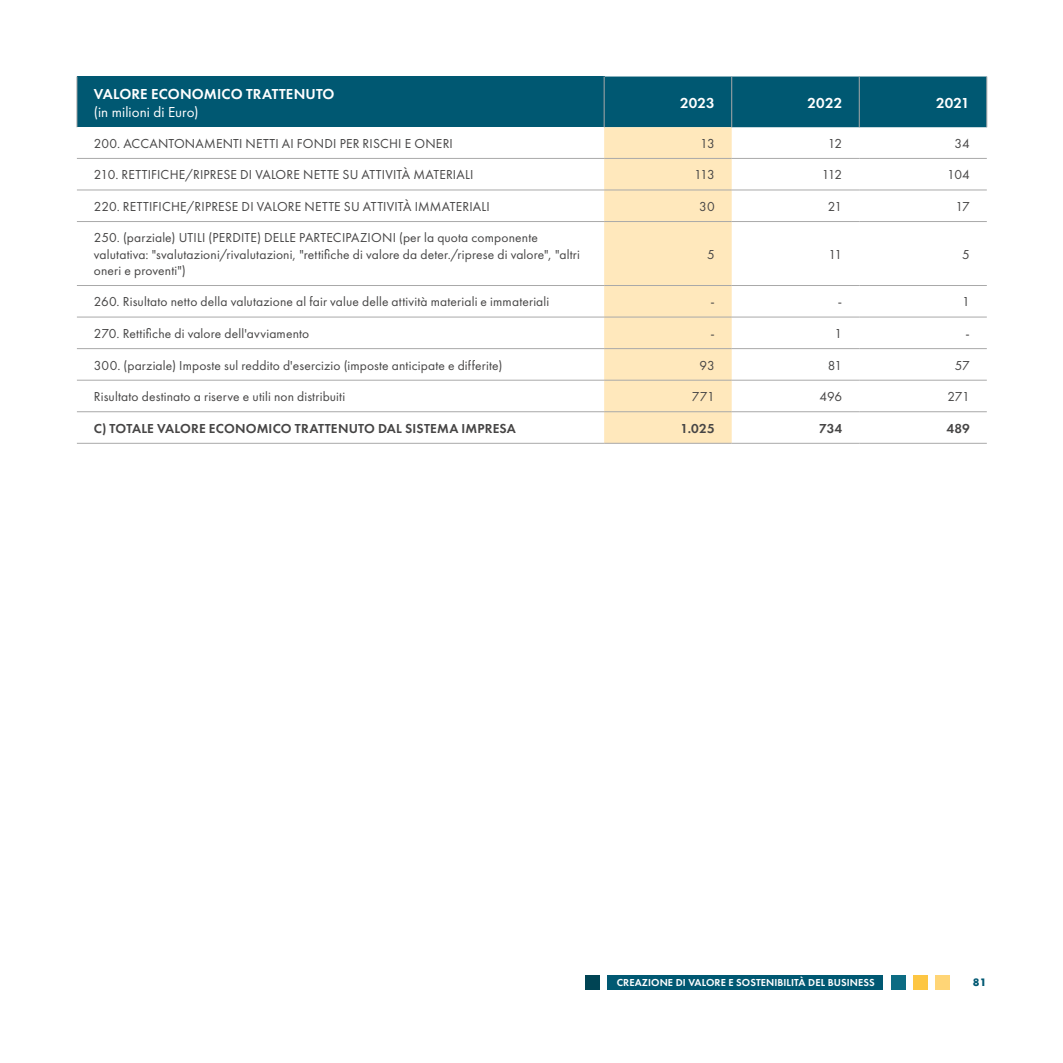
<style>
.page{position:relative;width:1063px;height:1063px;background:#fff}
.page>*{position:absolute;margin:0;border:0;box-sizing:border-box;transform-origin:0 0}
.t1{font:600 15px "Futura PT";letter-spacing:.01em;color:#fff}
.t2{font:15px "Futura PT";letter-spacing:.005em;color:#fff}
.t3{font:13.5px/16.2px "Futura PT";letter-spacing:.01em;color:#464545}
.t4{font:600 13.5px "Futura PT";letter-spacing:.015em;color:#464545}
.t5{font:700 11.25px "Futura PT";color:#005872}
.t6{font:600 10.5px "Futura PT";letter-spacing:.01em;color:#fff}
</style>
<div class="page">
<div style="left:913px;top:975px;width:15px;height:15px;background:#fdc643"></div>
<div style="left:891px;top:975px;width:14px;height:15px;background:#0c6c83"></div>
<div style="left:585px;top:975px;width:15px;height:15px;background:#004454"></div>
<div style="left:608px;top:975px;width:275px;height:15px;background:#005872"></div>
<div style="left:935px;top:975px;width:15px;height:15px;background:#ffd576"></div>
<div style="left:77px;top:77px;width:527px;height:50px;background:#005872"></div>
<svg style="left:604px;top:77px;width:383px;height:366px"></svg>
<hr style="left:986px;top:77px;width:1px;height:50px;background:#a9a9a9">
<hr style="left:77px;top:77px;width:1px;height:50px;background:#a9a9a9">
<hr style="left:604px;top:77px;width:1px;height:50px;background:#a9a9a9">
<hr style="left:604px;top:158px;width:128px;height:1px;background:#a9a9a9">
<hr style="left:732px;top:158px;width:127px;height:1px;background:#a9a9a9">
<hr style="left:859px;top:158px;width:128px;height:1px;background:#a9a9a9">
<hr style="left:604px;top:190px;width:128px;height:1px;background:#a9a9a9">
<hr style="left:732px;top:190px;width:127px;height:1px;background:#a9a9a9">
<hr style="left:859px;top:190px;width:128px;height:1px;background:#a9a9a9">
<hr style="left:604px;top:221px;width:128px;height:1px;background:#a9a9a9">
<hr style="left:732px;top:221px;width:127px;height:1px;background:#a9a9a9">
<hr style="left:859px;top:221px;width:128px;height:1px;background:#a9a9a9">
<hr style="left:604px;top:285px;width:128px;height:1px;background:#a9a9a9">
<hr style="left:732px;top:285px;width:127px;height:1px;background:#a9a9a9">
<hr style="left:859px;top:285px;width:128px;height:1px;background:#a9a9a9">
<hr style="left:604px;top:317px;width:128px;height:1px;background:#a9a9a9">
<hr style="left:732px;top:317px;width:127px;height:1px;background:#a9a9a9">
<hr style="left:859px;top:317px;width:128px;height:1px;background:#a9a9a9">
<hr style="left:604px;top:348px;width:128px;height:1px;background:#a9a9a9">
<hr style="left:732px;top:348px;width:127px;height:1px;background:#a9a9a9">
<hr style="left:859px;top:348px;width:128px;height:1px;background:#a9a9a9">
<hr style="left:604px;top:380px;width:128px;height:1px;background:#a9a9a9">
<hr style="left:732px;top:380px;width:127px;height:1px;background:#a9a9a9">
<hr style="left:859px;top:380px;width:128px;height:1px;background:#a9a9a9">
<hr style="left:604px;top:411px;width:128px;height:1px;background:#a9a9a9">
<hr style="left:732px;top:411px;width:127px;height:1px;background:#a9a9a9">
<hr style="left:859px;top:411px;width:128px;height:1px;background:#a9a9a9">
<hr style="left:604px;top:443px;width:128px;height:1px;background:#a9a9a9">
<hr style="left:732px;top:443px;width:127px;height:1px;background:#a9a9a9">
<hr style="left:859px;top:443px;width:128px;height:1px;background:#a9a9a9">
<hr style="left:77px;top:158px;width:527px;height:1px;background:#a9a9a9">
<hr style="left:77px;top:190px;width:527px;height:1px;background:#a9a9a9">
<hr style="left:77px;top:221px;width:527px;height:1px;background:#a9a9a9">
<hr style="left:77px;top:285px;width:527px;height:1px;background:#a9a9a9">
<hr style="left:77px;top:317px;width:527px;height:1px;background:#a9a9a9">
<hr style="left:77px;top:348px;width:527px;height:1px;background:#a9a9a9">
<hr style="left:77px;top:380px;width:527px;height:1px;background:#a9a9a9">
<hr style="left:77px;top:411px;width:527px;height:1px;background:#a9a9a9">
<hr style="left:77px;top:443px;width:527px;height:1px;background:#a9a9a9">
<hr style="left:731px;top:77px;width:1px;height:50px;background:#a9a9a9">
<hr style="left:859px;top:77px;width:1px;height:50px;background:#a9a9a9">
<p class="t1" style="left:94px;top:84px;width:242px">VALORE ECONOMICO TRATTENUTO</p>
<p class="t2" style="left:94px;top:103px;width:106px">(in milioni di Euro)</p>
<p class="t1" style="left:680px;top:93px;width:36px">2023</p>
<p class="t1" style="left:808px;top:93px;width:36px">2022</p>
<p class="t1" style="left:936px;top:93px;width:35px">2021</p>
<p class="t3" style="left:94px;top:135px;width:360px">200. ACCANTONAMENTI NETTI AI FONDI PER RISCHI E ONERI</p>
<p class="t3" style="left:700px;top:135px;width:16px">13</p>
<p class="t3" style="left:828px;top:135px;width:16px">12</p>
<p class="t3" style="left:954px;top:135px;width:17px">34</p>
<p class="t3" style="left:94px;top:167px;width:381px">210. RETTIFICHE/RIPRESE DI VALORE NETTE SU ATTIVITÀ MATERIALI</p>
<p class="t3" style="left:694px;top:167px;width:22px">113</p>
<p class="t3" style="left:822px;top:167px;width:22px">112</p>
<p class="t3" style="left:947px;top:167px;width:24px">104</p>
<p class="t3" style="left:94px;top:198px;width:397px">220. RETTIFICHE/RIPRESE DI VALORE NETTE SU ATTIVITÀ IMMATERIALI</p>
<p class="t3" style="left:699px;top:198px;width:17px">30</p>
<p class="t3" style="left:828px;top:198px;width:16px">21</p>
<p class="t3" style="left:955px;top:198px;width:16px">17</p>
<p class="t3" style="left:94px;top:230px;width:488px">250. (parziale) UTILI (PERDITE) DELLE PARTECIPAZIONI (per la quota componente valutativa: "svalutazioni/rivalutazioni, "rettifiche di valore da deter./riprese di valore", "altri oneri e proventi")</p>
<p class="t3" style="left:707px;top:246px;width:9px">5</p>
<p class="t3" style="left:829px;top:246px;width:15px">11</p>
<p class="t3" style="left:962px;top:246px;width:9px">5</p>
<p class="t3" style="left:94px;top:294px;width:457px">260. Risultato netto della valutazione al fair value delle attività materiali e immateriali</p>
<p class="t3" style="left:710px;top:294px;width:6px">-</p>
<p class="t3" style="left:838px;top:294px;width:6px">-</p>
<p class="t3" style="left:962px;top:294px;width:9px">1</p>
<p class="t3" style="left:94px;top:325px;width:217px">270. Rettifiche di valore dell'avviamento</p>
<p class="t3" style="left:710px;top:325px;width:6px">-</p>
<p class="t3" style="left:835px;top:325px;width:9px">1</p>
<p class="t3" style="left:966px;top:325px;width:6px">-</p>
<p class="t3" style="left:94px;top:357px;width:410px">300. (parziale) Imposte sul reddito d'esercizio (imposte anticipate e differite)</p>
<p class="t3" style="left:699px;top:357px;width:17px">93</p>
<p class="t3" style="left:828px;top:357px;width:16px">81</p>
<p class="t3" style="left:955px;top:357px;width:17px">57</p>
<p class="t3" style="left:94px;top:388px;width:253px">Risultato destinato a riserve e utili non distribuiti</p>
<p class="t3" style="left:692px;top:388px;width:24px">771</p>
<p class="t3" style="left:820px;top:388px;width:24px">496</p>
<p class="t3" style="left:947px;top:388px;width:24px">271</p>
<p class="t4" style="left:94px;top:420px;width:424px">C) TOTALE VALORE ECONOMICO TRATTENUTO DAL SISTEMA IMPRESA</p>
<p class="t4" style="left:681px;top:420px;width:36px">1.025</p>
<p class="t4" style="left:819px;top:420px;width:25px">734</p>
<p class="t4" style="left:946px;top:420px;width:25px">489</p>
<p class="t6" style="left:617px;top:976px;width:259px">CREAZIONE DI VALORE E SOSTENIBILITÀ DEL BUSINESS</p>
<p class="t5" style="left:973px;top:975px;width:15px">81</p>
</div>
